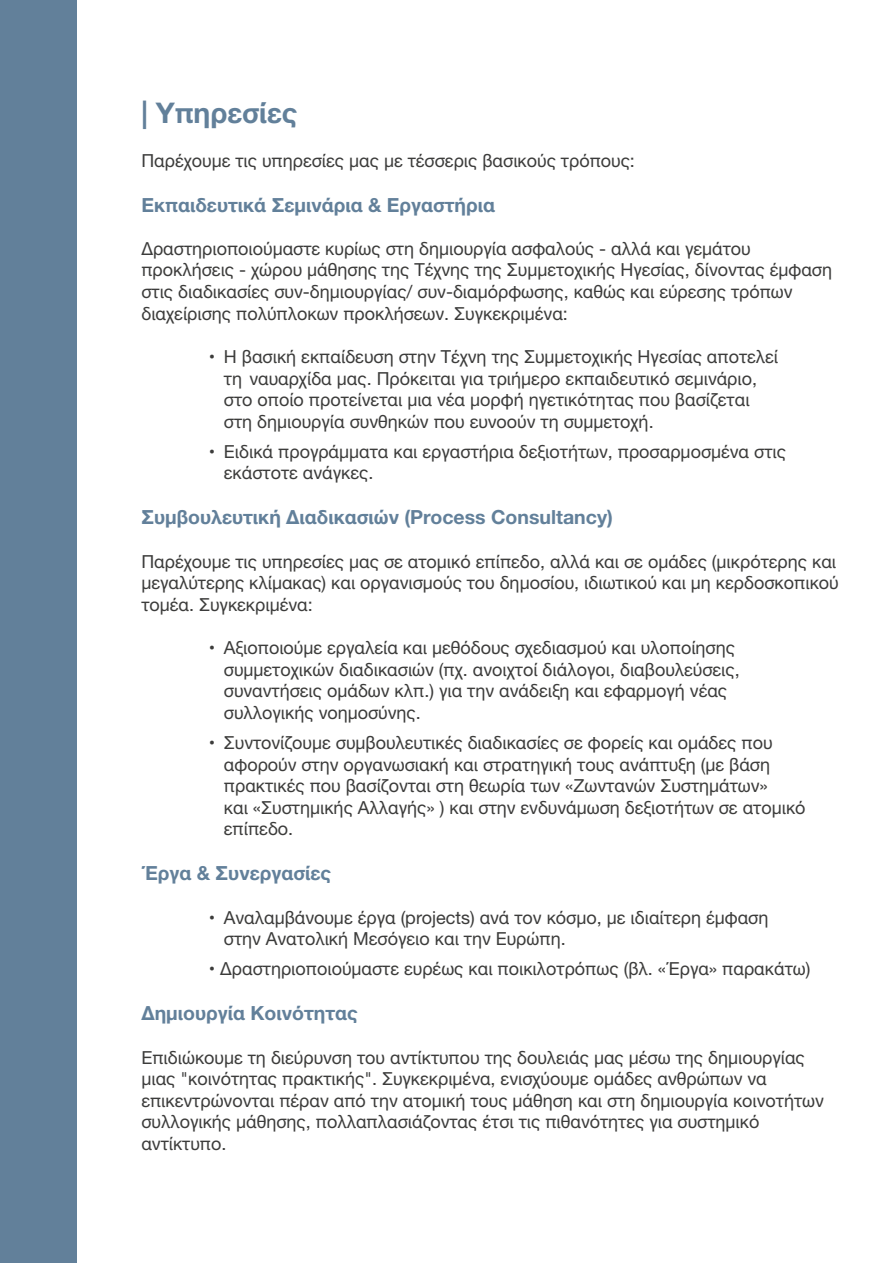
<style>
.page{position:relative;width:893px;height:1263px;background:#fff}
.page>*{position:absolute;margin:0;border:0;box-sizing:border-box;transform-origin:0 0}
.t1{font:700 28.5px "Helvetica Neue";color:#62809a}
.t2{font:700 19.5px "Helvetica Neue";color:#62809a}
.t3{font:18px/21.6px "Helvetica Neue";color:#3c3c3b}
</style>
<div class="page">
<div style="left:0;top:0;width:77px;height:1263px;background:#62809a"></div>
<h1 class="t1" style="left:141px;top:91px;width:157px">| Υπηρεσίες</h1>
<p class="t3" style="left:141px;top:150px;width:495px">Παρέχουμε τις υπηρεσίες μας με τέσσερις βασικούς τρόπους:</p>
<p class="t2" style="left:141px;top:189px;width:355px">Εκπαιδευτικά Σεμινάρια &amp; Εργαστήρια</p>
<p class="t3" style="left:141px;top:239px;width:692px">Δραστηριοποιούμαστε κυρίως στη δημιουργία ασφαλούς - αλλά και γεμάτου προκλήσεις - χώρου μάθησης της Τέχνης της Συμμετοχικής Ηγεσίας, δίνοντας έμφαση στις διαδικασίες συν-δημιουργίας/ συν-διαμόρφωσης, καθώς και εύρεσης τρόπων διαχείρισης πολύπλοκων προκλήσεων. Συγκεκριμένα:</p>
<p class="t3" style="left:224px;top:347px;width:556px;text-indent:-15px">• Η βασική εκπαίδευση στην Τέχνη της Συμμετοχικής Ηγεσίας αποτελεί τη ναυαρχίδα μας. Πρόκειται για τριήμερο εκπαιδευτικό σεμινάριο, στο οποίο προτείνεται μια νέα μορφή ηγετικότητας που βασίζεται στη δημιουργία συνθηκών που ευνοούν τη συμμετοχή.</p>
<p class="t3" style="left:224px;top:442px;width:564px;text-indent:-15px">• Eιδικά προγράμματα και εργαστήρια δεξιοτήτων, προσαρμοσμένα στις εκάστοτε ανάγκες.</p>
<p class="t2" style="left:141px;top:502px;width:473px">Συμβουλευτική Διαδικασιών (Process Consultancy)</p>
<p class="t3" style="left:141px;top:551px;width:699px">Παρέχουμε τις υπηρεσίες μας σε ατομικό επίπεδο, αλλά και σε ομάδες (μικρότερης και μεγαλύτερης κλίμακας) και οργανισμούς του δημοσίου, ιδιωτικού και μη κερδοσκοπικού τομέα. Συγκεκριμένα:</p>
<p class="t3" style="left:224px;top:638px;width:517px;text-indent:-15px">• Aξιοποιούμε εργαλεία και μεθόδους σχεδιασμού και υλοποίησης συμμετοχικών διαδικασιών (πχ. ανοιχτοί διάλογοι, διαβουλεύσεις, συναντήσεις ομάδων κλπ.) για την ανάδειξη και εφαρμογή νέας συλλογικής νοημοσύνης.</p>
<p class="t3" style="left:224px;top:733px;width:583px;text-indent:-15px">• Συντονίζουμε συμβουλευτικές διαδικασίες σε φορείς και ομάδες που αφορούν στην οργανωσιακή και στρατηγική τους ανάπτυξη (με βάση πρακτικές που βασίζονται στη θεωρία των «Ζωντανών Συστημάτων»<br>και «Συστημικής Αλλαγής» ) και στην ενδυνάμωση δεξιοτήτων σε ατομικό επίπεδο.</p>
<p class="t2" style="left:141px;top:858px;width:191px">Έργα &amp; Συνεργασίες</p>
<p class="t3" style="left:224px;top:907px;width:546px;text-indent:-15px">• Αναλαμβάνουμε έργα (projects) ανά τον κόσμο, με ιδιαίτερη έμφαση στην Ανατολική Μεσόγειο και την Ευρώπη.</p>
<p class="t3" style="left:209px;top:959px;width:603px">• Δραστηριοποιούμαστε ευρέως και ποικιλοτρόπως (βλ. «Έργα» παρακάτω)</p>
<p class="t2" style="left:141px;top:998px;width:218px">Δημιουργία Κοινότητας</p>
<p class="t3" style="left:141px;top:1047px;width:684px">Επιδιώκουμε τη διεύρυνση του αντίκτυπου της δουλειάς μας μέσω της δημιουργίας μιας "κοινότητας πρακτικής". Συγκεκριμένα, ενισχύουμε ομάδες ανθρώπων να επικεντρώνονται πέραν από την ατομική τους μάθηση και στη δημιουργία κοινοτήτων συλλογικής μάθησης, πολλαπλασιάζοντας έτσι τις πιθανότητες για συστημικό αντίκτυπο.</p>
</div>
